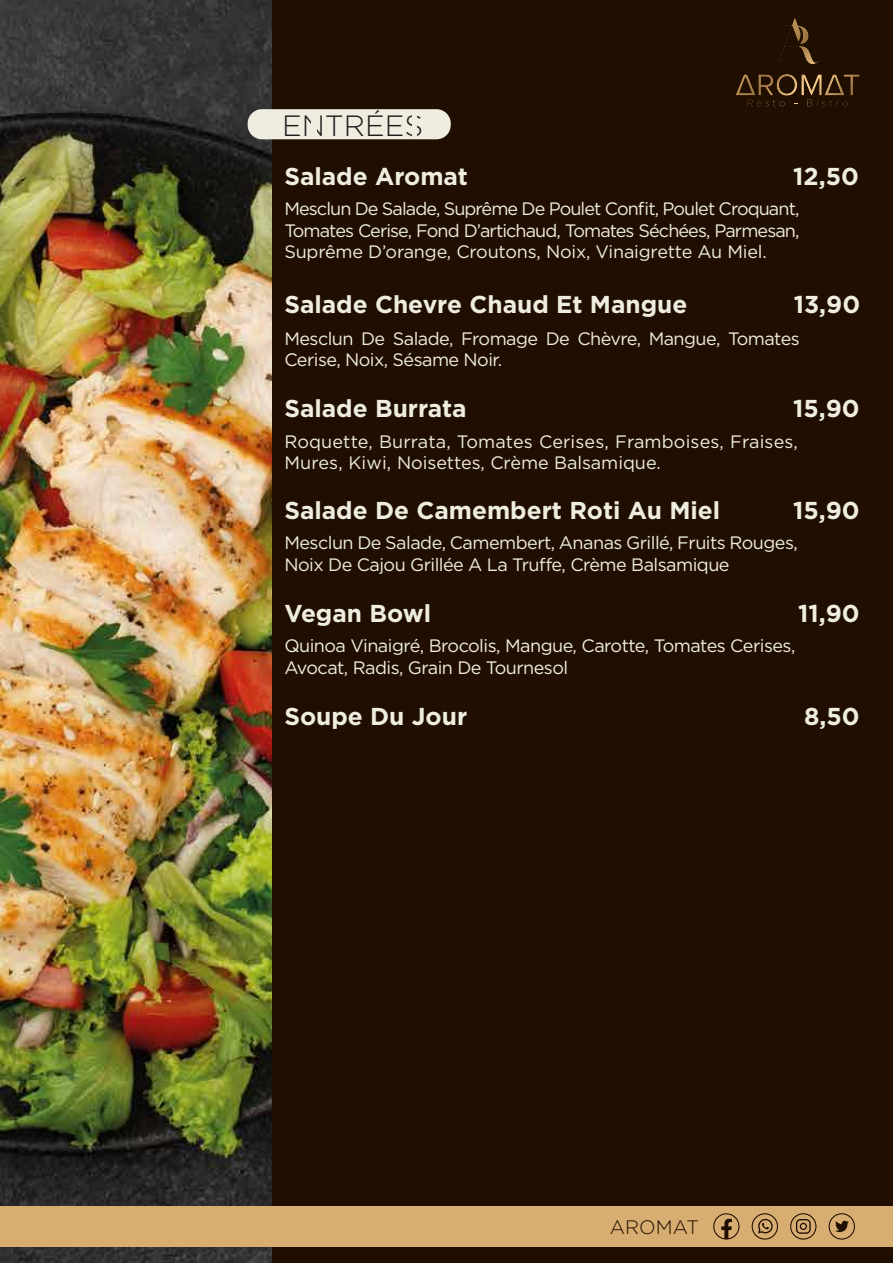
<style>
.page{position:relative;width:893px;height:1263px;background:#fff}
.page>*{position:absolute;margin:0;border:0;box-sizing:border-box;transform-origin:0 0}
.t1{font:300 29.4px "Gotham";color:#1d1d1b}
.t2{font:700 24.45px "Gotham";color:#eeede0}
.t3{font:300 19.5px "Gotham";color:#200f00}
.t4{font:18px/21.6px "Gotham";letter-spacing:-.03em;color:#eeede0}
.t5{font:18px/21.6px "Gotham";letter-spacing:.01em;color:#eeede0}
</style>
<div class="page">
<div style="left:113px;top:0;width:780px;height:1262px;background:#200f00"></div>
<img style="left:0;top:0;width:272px;height:1263px">
<div style="left:0;top:1206px;width:893px;height:41px;background:#d8ad71"></div>
<svg style="left:713px;top:1213px;width:26px;height:26px"></svg>
<svg style="left:829px;top:1213px;width:26px;height:26px"></svg>
<svg style="left:752px;top:1213px;width:26px;height:26px"></svg>
<svg style="left:790px;top:1213px;width:26px;height:26px"></svg>
<div style="left:248px;top:109px;width:203px;height:30px;background:#eeede0;border-radius:14px"></div>
<svg style="left:736px;top:74px;width:123px;height:33px"></svg>
<svg style="left:778px;top:18px;width:42px;height:46px"></svg>
<h1 class="t1" style="left:282px;top:110px;width:143px">ENTRÉES</h1>
<h2 class="t2" style="left:284px;top:164px;width:185px">Salade Aromat</h2>
<h2 class="t2" style="left:793px;top:164px;width:67px">12,50</h2>
<p class="t4" style="left:284px;top:198px;width:517px;text-align:justify">Mesclun De Salade, Suprême De Poulet Confit, Poulet Croquant, Tomates Cerise, Fond D’artichaud, Tomates Séchées, Parmesan, Suprême D’orange, Croutons, Noix, Vinaigrette Au Miel.</p>
<h2 class="t2" style="left:284px;top:292px;width:405px">Salade Chevre Chaud Et Mangue</h2>
<h2 class="t2" style="left:794px;top:292px;width:68px">13,90</h2>
<p class="t4" style="left:284px;top:328px;width:517px">Mesclun De Salade, Fromage De Chèvre, Mangue, Tomates<br>Cerise, Noix, Sésame Noir.</p>
<h2 class="t2" style="left:284px;top:396px;width:184px">Salade Burrata</h2>
<h2 class="t2" style="left:793px;top:396px;width:68px">15,90</h2>
<p class="t5" style="left:284px;top:431px;width:515px">Roquette, Burrata, Tomates Cerises, Framboises, Fraises,<br>Mures, Kiwi, Noisettes, Crème Balsamique.</p>
<h2 class="t2" style="left:284px;top:498px;width:437px">Salade De Camembert Roti Au Miel</h2>
<h2 class="t2" style="left:793px;top:498px;width:68px">15,90</h2>
<p class="t4" style="left:284px;top:532px;width:515px">Mesclun De Salade, Camembert, Ananas Grillé, Fruits Rouges,<br>Noix De Cajou Grillée A La Truffe, Crème Balsamique</p>
<h2 class="t2" style="left:284px;top:601px;width:148px">Vegan Bowl</h2>
<h2 class="t2" style="left:798px;top:601px;width:63px">11,90</h2>
<p class="t4" style="left:284px;top:635px;width:512px">Quinoa Vinaigré, Brocolis, Mangue, Carotte, Tomates Cerises,<br>Avocat, Radis, Grain De Tournesol</p>
<h2 class="t2" style="left:284px;top:704px;width:184px">Soupe Du Jour</h2>
<h2 class="t2" style="left:804px;top:704px;width:57px">8,50</h2>
<p class="t3" style="left:610px;top:1216px;width:91px">AROMAT</p>
</div>
